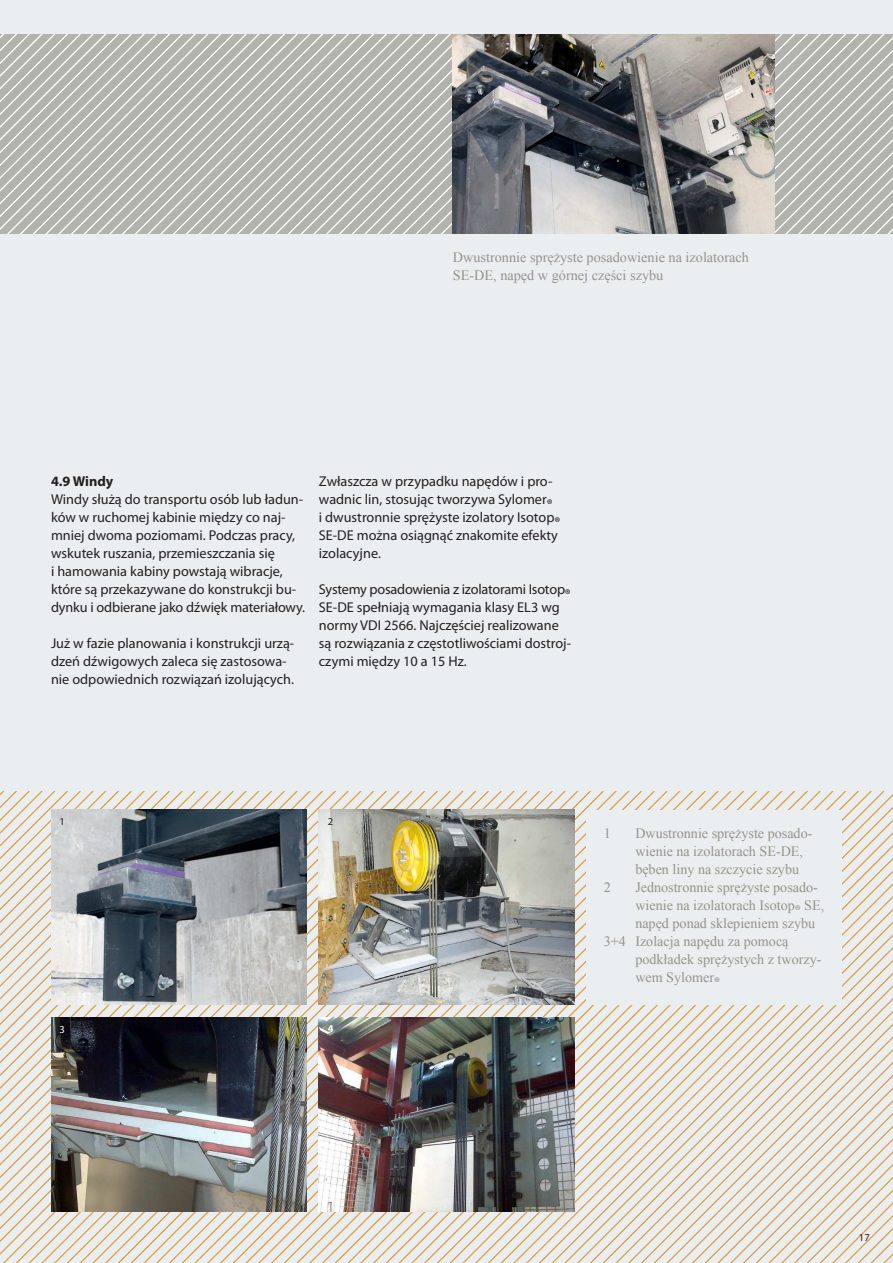
<style>
.page{position:relative;width:893px;height:1263px;background:#ebeef0}
.page>*{position:absolute;margin:0;border:0;box-sizing:border-box;transform-origin:0 0}
.t1{font:14.25px/18px "Myriad Pro";color:#231f20}
.t2{font:14.25px/18px "Times New Roman";color:#94948a}
.t3{font:700 14.25px "Myriad Pro";color:#231f20}
.t4{font:10.5px "Myriad Pro";color:#231f20}
.t5{font:10.5px "Myriad Pro";color:#fff}
.t6{font:700 10.5px "Myriad Pro";color:#fff}
.s1{font-family:"Myriad Pro"}
</style>
<div class="page">
<svg style="left:579px;top:791px;width:13px;height:472px"></svg>
<svg style="left:592px;top:791px;width:12px;height:472px"></svg>
<svg style="left:604px;top:791px;width:13px;height:472px"></svg>
<svg style="left:617px;top:791px;width:13px;height:472px"></svg>
<svg style="left:630px;top:791px;width:13px;height:472px"></svg>
<svg style="left:643px;top:791px;width:13px;height:472px"></svg>
<svg style="left:656px;top:791px;width:12px;height:472px"></svg>
<svg style="left:668px;top:791px;width:13px;height:472px"></svg>
<svg style="left:681px;top:791px;width:12px;height:472px"></svg>
<div style="left:587px;top:810px;width:255px;height:194px;background:#ebeef0"></div>
<svg style="left:1px;top:34px;width:892px;height:200px;background:#bdbeb8"></svg>
<img style="left:319px;top:1017px;width:255px;height:195px">
<img style="left:207px;top:1017px;width:99px;height:195px">
<img style="left:319px;top:810px;width:255px;height:194px">
<img style="left:207px;top:810px;width:99px;height:194px">
<img style="left:453px;top:34px;width:322px;height:200px">
<img style="left:0;top:34px;width:1px;height:200px">
<img style="left:0;top:791px;width:207px;height:472px">
<svg style="left:693px;top:791px;width:200px;height:472px"></svg>
<p class="t2" style="left:453px;top:248px;width:298px">Dwustronnie sprężyste posadowienie na izolatorach<br>SE-DE, napęd w górnej części szybu</p>
<p class="t3" style="left:51px;top:475px;width:64px">4.9 Windy</p>
<p class="t1" style="left:51px;top:491px;width:256px">Windy służą do transportu osób lub ładun&shy;ków w ruchomej kabinie między co naj&shy;mniej dwoma poziomami. Podczas pracy, wskutek ruszania, przemieszczania się<br>i hamowania kabiny powstają wibracje, które są przekazywane do konstrukcji bu&shy;dynku i odbierane jako dźwięk materiałowy.</p>
<p class="t1" style="left:51px;top:635px;width:245px">Już w fazie planowania i konstrukcji urzą&shy;dzeń dźwigowych zaleca się zastosowa&shy;nie odpowiednich rozwiązań izolujących.</p>
<p class="t1" style="left:319px;top:473px;width:243px">Zwłaszcza w przypadku napędów i pro&shy;wadnic lin, stosując tworzywa Sylomer®<br>i dwustronnie sprężyste izolatory Isotop® SE-DE można osiągnąć znakomite efekty izolacyjne.</p>
<p class="t1" style="left:319px;top:581px;width:254px">Systemy posadowienia z izolatorami Isotop® SE-DE spełniają wymagania klasy EL3 wg normy VDI 2566. Najczęściej realizowane są rozwiązania z częstotliwościami dostroj&shy;czymi między 10 a 15 Hz.</p>
<p class="t4" style="left:60px;top:816px;width:7px">1</p>
<p class="t5" style="left:60px;top:1024px;width:7px">3</p>
<p class="t4" style="left:328px;top:816px;width:7px">2</p>
<p class="t6" style="left:328px;top:1024px;width:7px">4</p>
<p class="t2" style="left:604px;top:824px;width:9px">1</p>
<p class="t2" style="left:635px;top:824px;width:179px">Dwustronnie sprężyste posado&shy;wienie na izolatorach SE-DE, bęben liny na szczycie szybu</p>
<p class="t2" style="left:604px;top:878px;width:9px">2</p>
<p class="t2" style="left:635px;top:878px;width:184px">Jednostronnie sprężyste posado-</p>
<p class="t2" style="left:635px;top:896px;width:190px">wienie na izolatorach Isotop<span class="s1">®</span> SE,</p>
<p class="t2" style="left:635px;top:914px;width:181px">napęd ponad sklepieniem szybu</p>
<p class="t2" style="left:604px;top:932px;width:186px">3+4 Izolacja napędu za pomocą</p>
<p class="t2" style="left:635px;top:950px;width:188px">podkładek sprężystych z tworzy-</p>
<p class="t2" style="left:635px;top:968px;width:86px">wem Sylomer<span class="s1">®</span></p>
<p class="t4" style="left:859px;top:1232px;width:12px">17</p>
</div>
